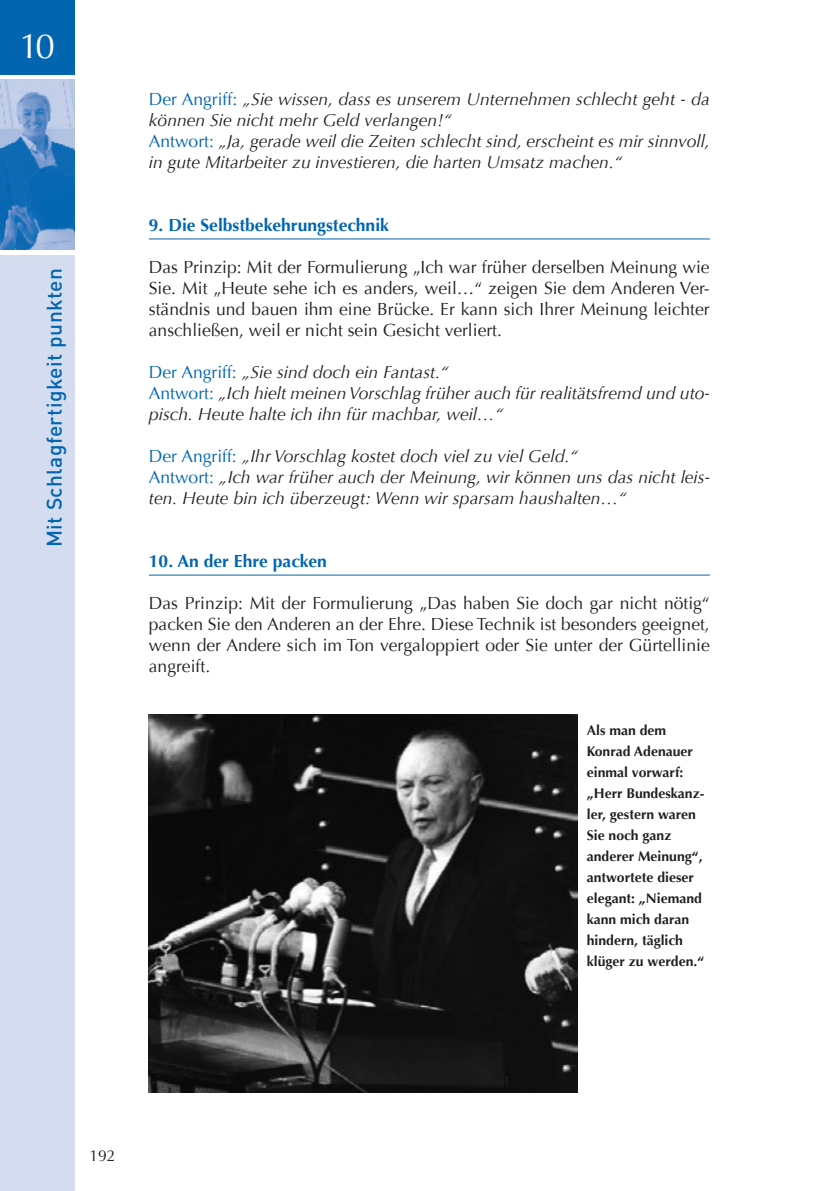
<style>
.page{position:relative;width:819px;height:1191px;background:#fff}
.page>*{position:absolute;margin:0;border:0;box-sizing:border-box;transform-origin:0 0}
.t1{font:35px "Optima";color:#fff}
.t2{font:500 21px "DIN";letter-spacing:.02em;color:#0165b0}
.t3{font:italic 17.5px/21px "Optima";color:#231f20}
.t4{font:17.5px/21px "Optima";color:#231f20;text-align:justify}
.t5{font:700 17.5px "Optima";color:#0165b0}
.t6{font:15.75px "Optima";color:#231f20}
.t7{font:700 14px/21px "Optima";color:#231f20}
.s1{font-style:normal;color:#0165b0}
</style>
<div class="page">
<div style="left:0;top:0;width:74px;height:74px;background:#0165b0"></div>
<div style="left:0;top:255px;width:74px;height:936px;background:#d4ddef"></div>
<img style="left:0;top:79px;width:74px;height:171px">
<hr style="left:149px;top:238px;width:560px;height:1px;background:#0165b0">
<hr style="left:149px;top:574px;width:560px;height:1px;background:#0165b0">
<img style="left:149px;top:714px;width:428px;height:378px">
<h1 class="t1" style="left:19px;top:26px;width:37px">10</h1>
<p class="t2" style="left:40px;top:547px;width:280px;rotate:-90deg">Mit Schlagfertigkeit punkten</p>
<p class="t3" style="left:149px;top:89px;width:562px"><span class="s1">Der Angriff:</span> „Sie wissen, dass es unserem Unternehmen schlecht geht - da können Sie nicht mehr Geld verlangen!“<br><span class="s1">Antwort:</span> „Ja, gerade weil die Zeiten schlecht sind, erscheint es mir sinnvoll, in gute Mitarbeiter zu investieren, die harten Umsatz machen.“</p>
<p class="t5" style="left:149px;top:215px;width:241px">9. Die Selbstbekehrungstechnik</p>
<p class="t4" style="left:149px;top:257px;width:562px">Das Prinzip: Mit der Formulierung „Ich war früher derselben Meinung wie Sie. Mit „Heute sehe ich es anders, weil…“ zeigen Sie dem Anderen Ver&shy;ständnis und bauen ihm eine Brücke. Er kann sich Ihrer Meinung leichter anschließen, weil er nicht sein Gesicht verliert.</p>
<p class="t3" style="left:149px;top:362px;width:562px"><span class="s1">Der Angriff:</span> „Sie sind doch ein Fantast.“<br><span class="s1">Antwort:</span> „Ich hielt meinen Vorschlag früher auch für realitätsfremd und uto&shy;pisch. Heute halte ich ihn für machbar, weil…“</p>
<p class="t3" style="left:149px;top:446px;width:562px"><span class="s1">Der Angriff:</span> „Ihr Vorschlag kostet doch viel zu viel Geld.“<br><span class="s1">Antwort:</span> „Ich war früher auch der Meinung, wir können uns das nicht leis&shy;ten. Heute bin ich überzeugt: Wenn wir sparsam haushalten…“</p>
<p class="t5" style="left:149px;top:551px;width:180px">10. An der Ehre packen</p>
<p class="t4" style="left:149px;top:593px;width:562px">Das Prinzip: Mit der Formulierung „Das haben Sie doch gar nicht nötig“ packen Sie den Anderen an der Ehre. Diese Technik ist besonders geeignet, wenn der Andere sich im Ton vergaloppiert oder Sie unter der Gürtellinie angreift.</p>
<p class="t7" style="left:586px;top:720px;width:119px">Als man dem<br>Konrad Adenauer einmal vorwarf: „Herr Bundeskanz&shy;ler, gestern waren<br>Sie noch ganz anderer Meinung“, antwortete dieser elegant: „Niemand kann mich daran hindern, täglich klüger zu werden.“</p>
<p class="t6" style="left:89px;top:1146px;width:28px">192</p>
</div>
